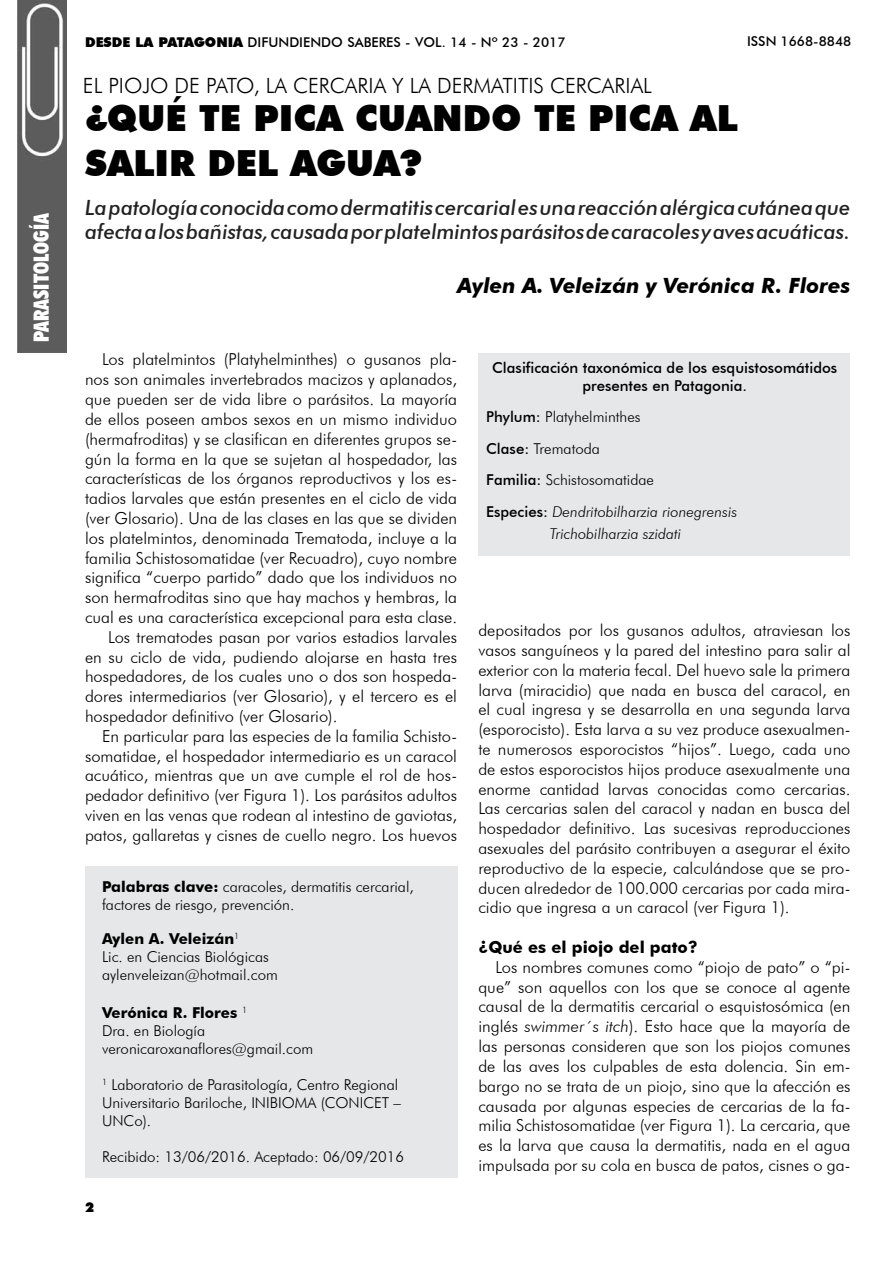
<style>
.page{position:relative;width:893px;height:1263px;background:#fff}
.page>*{position:absolute;margin:0;border:0;box-sizing:border-box;transform-origin:0 0}
.t1{font:900 36px/45px "Futura BT";color:#000}
.t2{font:italic 500 21px/24px "Futura BT";color:#222}
.t3{font:300 21px "Futura BT";letter-spacing:.235em;color:#000}
.t4{font:italic 700 21px "Futura BT";color:#000}
.t5{font:900 condensed 21px "Futura BT";color:#fff}
.t6{font:300 16.5px/19.8px "Futura BT";color:#000;text-align:justify}
.t7{font:700 16.5px "Futura BT";color:#000}
.t8{font:300 15px/18px "Futura BT";color:#000}
.t9{font:500 15px/18px "Futura BT";color:#000;text-align:center}
.t10{font:italic 300 15px "Futura BT";color:#000}
.t11{font:500 13.5px "Futura BT";color:#000}
.t12{font:900 13.5px "Futura BT";color:#000}
.s1{font-weight:900}
.s2{font-weight:700}
.s3{font-weight:500}
.s4{font-style:italic}
</style>
<div class="page">
<img style="left:17px;top:0;width:49px;height:353px">
<div style="left:86px;top:866px;width:372px;height:312px;background:#e6e7e8"></div>
<div style="left:478px;top:353px;width:372px;height:203px;background:#e6e7e8"></div>
<p class="t5" style="left:29px;top:342px;width:131px;rotate:-90deg">PARASITOLOGÍA</p>
<p class="t11" style="left:85px;top:34px;width:482px"><span class="s1">DESDE LA PATAGONIA</span> DIFUNDIENDO SABERES - VOL. 14 - Nº 23 - 2017</p>
<p class="t11" style="left:747px;top:33px;width:106px">ISSN 1668-8848</p>
<p class="t3" style="left:83px;top:73px;width:136px">Elpiojode pato</p>
<p class="t3" style="left:254px;top:73px;width:52px">, la cercaria</p>
<p class="t3" style="left:392px;top:73px;width:57px">y la dermatitis</p>
<p class="t3" style="left:550px;top:73px;width:13px">cercarial</p>
<h1 class="t1" style="left:85px;top:95px;width:654px">¿QUÉ TE PICA CUANDO TE PICA AL<br>SALIR DEL AGUA?</h1>
<p class="t2" style="left:85px;top:195px;width:767px">La patología conocida como dermatitis cercarial es una reacción alérgica cutánea que afecta a los bañistas, causada por platelmintos parásitos de caracoles y aves acuáticas.</p>
<p class="t4" style="left:457px;top:273px;width:395px">Aylen A. Veleizán y Verónica R. Flores</p>
<p class="t6" style="left:102px;top:350px;width:357px">Los platelmintos (Platyhelminthes) o gusanos pla-</p>
<p class="t6" style="left:85px;top:369px;width:374px">nos son animales invertebrados macizos y aplanados,</p>
<p class="t6" style="left:85px;top:389px;width:374px">que pueden ser de vida libre o parásitos. La mayoría</p>
<p class="t6" style="left:85px;top:409px;width:374px">de ellos poseen ambos sexos en un mismo individuo</p>
<p class="t6" style="left:85px;top:429px;width:374px">(hermafroditas) y se clasifican en diferentes grupos se-</p>
<p class="t6" style="left:85px;top:449px;width:374px">gún la forma en la que se sujetan al hospedador, las</p>
<p class="t6" style="left:85px;top:468px;width:374px">características de los órganos reproductivos y los es-</p>
<p class="t6" style="left:85px;top:488px;width:374px">tadios larvales que están presentes en el ciclo de vida</p>
<p class="t6" style="left:85px;top:508px;width:374px">(ver Glosario). Una de las clases en las que se dividen</p>
<p class="t6" style="left:85px;top:528px;width:374px">los platelmintos, denominada Trematoda, incluye a la</p>
<p class="t6" style="left:85px;top:548px;width:374px">familia Schistosomatidae (ver Recuadro), cuyo nombre</p>
<p class="t6" style="left:85px;top:567px;width:374px">significa “cuerpo partido” dado que los individuos no</p>
<p class="t6" style="left:85px;top:587px;width:374px">son hermafroditas sino que hay machos y hembras, la</p>
<p class="t6" style="left:85px;top:607px;width:374px">cual es una característica excepcional para esta clase.</p>
<p class="t6" style="left:108px;top:627px;width:350px">Los trematodes pasan por varios estadios larvales</p>
<p class="t6" style="left:85px;top:647px;width:374px">en su ciclo de vida, pudiendo alojarse en hasta tres</p>
<p class="t6" style="left:85px;top:666px;width:374px">hospedadores, de los cuales uno o dos son hospeda-</p>
<p class="t6" style="left:85px;top:686px;width:374px">dores intermediarios (ver Glosario), y el tercero es el</p>
<p class="t6" style="left:85px;top:706px;width:254px">hospedador definitivo (ver Glosario).</p>
<p class="t6" style="left:102px;top:726px;width:357px">En particular para las especies de la familia Schisto-</p>
<p class="t6" style="left:85px;top:746px;width:374px">somatidae, el hospedador intermediario es un caracol</p>
<p class="t6" style="left:85px;top:765px;width:374px">acuático, mientras que un ave cumple el rol de hos-</p>
<p class="t6" style="left:85px;top:785px;width:374px">pedador definitivo (ver Figura 1). Los parásitos adultos</p>
<p class="t6" style="left:85px;top:805px;width:374px">viven en las venas que rodean al intestino de gaviotas,</p>
<p class="t6" style="left:85px;top:825px;width:374px">patos, gallaretas y cisnes de cuello negro. Los huevos</p>
<p class="t8" style="left:102px;top:877px;width:313px"><span class="s2">Palabras clave:</span> caracoles, dermatitis cercarial, factores de riesgo, prevención.</p>
<p class="t8" style="left:102px;top:930px;width:177px"><span class="s2">Aylen A. Veleizán</span><sup>1<br></sup>Lic. en Ciencias Biológicas aylenveleizan@hotmail.com</p>
<p class="t8" style="left:102px;top:1003px;width:213px"><span class="s2">Verónica R. Flores</span> <sup>1<br></sup>Dra. en Biología veronicaroxanaflores@gmail.com</p>
<p class="t8" style="left:102px;top:1075px;width:301px"><sup>1</sup> Laboratorio de Parasitología, Centro Regional<br>Universitario Bariloche, INIBIOMA (CONICET –<br>UNCo).</p>
<p class="t8" style="left:102px;top:1147px;width:304px">Recibido: 13/06/2016. Aceptado: 06/09/2016</p>
<p class="t12" style="left:85px;top:1199px;width:11px">2</p>
<p class="t9" style="left:492px;top:358px;width:347px">Clasificación taxonómica de los esquistosomátidos presentes en Patagonia.</p>
<p class="t8" style="left:486px;top:401px;width:253px;line-height:31.5px"><span class="s3">Phylum:</span> Platyhelminthes<br><span class="s3">Clase:</span> Trematoda<br><span class="s3">Familia:</span> Schistosomatidae<br><span class="s3">Especies:</span> <span class="s4">Dendritobilharzia rionegrensis</span></p>
<p class="t10" style="left:550px;top:525px;width:133px">Trichobilharzia szidati</p>
<p class="t6" style="left:478px;top:620px;width:374px">depositados por los gusanos adultos, atraviesan los vasos sanguíneos y la pared del intestino para salir al exterior con la materia fecal. Del huevo sale la primera larva (miracidio) que nada en busca del caracol, en el cual ingresa y se desarrolla en una segunda larva (esporocisto). Esta larva a su vez produce asexualmen&shy;te numerosos esporocistos “hijos”. Luego, cada uno de estos esporocistos hijos produce asexualmente una enorme cantidad larvas conocidas como cercarias.<br>Las cercarias salen del caracol y nadan en busca del hospedador definitivo. Las sucesivas reproducciones asexuales del parásito contribuyen a asegurar el éxito reproductivo de la especie, calculándose que se pro&shy;ducen alrededor de 100.000 cercarias por cada mira&shy;cidio que ingresa a un caracol (ver Figura 1).</p>
<p class="t7" style="left:478px;top:937px;width:221px">¿Qué es el piojo del pato?</p>
<p class="t6" style="left:478px;top:957px;width:374px;text-indent:17px">Los nombres comunes como “piojo de pato” o “pi&shy;que” son aquellos con los que se conoce al agente causal de la dermatitis cercarial o esquistosómica (en inglés <span class="s4">swimmer´s itch</span>). Esto hace que la mayoría de las personas consideren que son los piojos comunes de las aves los culpables de esta dolencia. Sin em&shy;bargo no se trata de un piojo, sino que la afección es causada por algunas especies de cercarias de la fa&shy;milia Schistosomatidae (ver Figura 1). La cercaria, que es la larva que causa la dermatitis, nada en el agua impulsada por su cola en busca de patos, cisnes o ga-</p>
</div>
